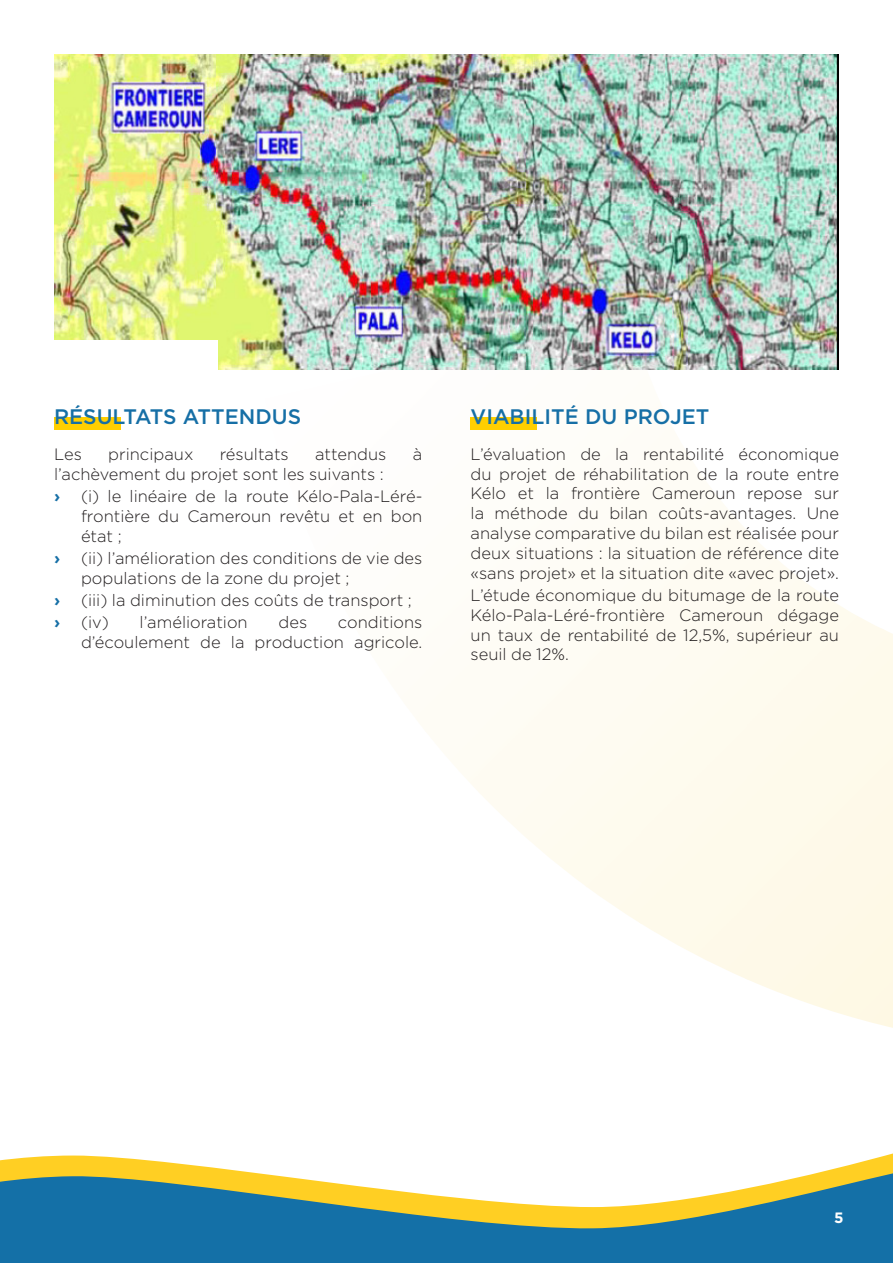
<style>
.page{position:relative;width:893px;height:1263px;background:#fff}
.page>*{position:absolute;margin:0;border:0;box-sizing:border-box;transform-origin:0 0}
.t1{font:500 21px "Gotham";color:#166fa6}
.t2{font:300 16.5px/19.8px "Gotham";color:#231f20;text-align:justify}
.t3{font:700 16.5px "Gotham";color:#166fa6}
.t4{font:700 15px "Gotham";color:#fff}
</style>
<div class="page">
<svg style="left:0;top:1153px;width:893px;height:18px"></svg>
<svg style="left:0;top:1171px;width:893px;height:92px;fill:#1470a7"></svg>
<img style="left:450px;top:391px;width:31px;height:403px">
<div style="left:54px;top:417px;width:67px;height:13px;background:#ffcf00"></div>
<div style="left:471px;top:417px;width:66px;height:13px;background:#ffcf00"></div>
<img style="left:54px;top:54px;width:785px;height:316px">
<div style="left:36px;top:340px;width:181px;height:37px;background:#fff"></div>
<p class="t1" style="left:54px;top:402px;width:249px">RÉSULTATS ATTENDUS</p>
<p class="t2" style="left:54px;top:444px;width:29px">Les</p>
<p class="t2" style="left:108px;top:444px;width:87px">principaux</p>
<p class="t2" style="left:220px;top:444px;width:71px">résultats</p>
<p class="t2" style="left:315px;top:444px;width:73px">attendus</p>
<p class="t2" style="left:413px;top:444px;width:11px">à</p>
<p class="t2" style="left:54px;top:463px;width:331px">l’achèvement du projet sont les suivants :</p>
<p class="t3" style="left:54px;top:485px;width:8px">›</p>
<p class="t2" style="left:81px;top:486px;width:343px">(i) le linéaire de la route Kélo-Pala-Léré&shy;frontière du Cameroun revêtu et en bon état ;</p>
<p class="t3" style="left:54px;top:547px;width:8px">›</p>
<p class="t2" style="left:81px;top:548px;width:343px">(ii) l’amélioration des conditions de vie des populations de la zone du projet ;</p>
<p class="t3" style="left:54px;top:589px;width:8px">›</p>
<p class="t2" style="left:81px;top:590px;width:332px">(iii) la diminution des coûts de transport ;</p>
<p class="t3" style="left:54px;top:612px;width:8px">›</p>
<p class="t2" style="left:81px;top:612px;width:29px">(iv)</p>
<p class="t2" style="left:140px;top:612px;width:110px">l’amélioration</p>
<p class="t2" style="left:278px;top:612px;width:30px">des</p>
<p class="t2" style="left:81px;top:612px;width:343px;text-align:right">conditions<br>d’écoulement de la production agricole.</p>
<p class="t1" style="left:471px;top:402px;width:240px">VIABILITÉ DU PROJET</p>
<p class="t2" style="left:471px;top:444px;width:370px">L’évaluation de la rentabilité économique du projet de réhabilitation de la route entre Kélo et la frontière Cameroun repose sur la méthode du bilan coûts-avantages. Une analyse comparative du bilan est réalisée pour deux situations : la situation de référence dite «sans projet» et la situation dite «avec projet».</p>
<p class="t2" style="left:471px;top:585px;width:370px">L’étude économique du bitumage de la route Kélo-Pala-Léré-frontière Cameroun dégage un taux de rentabilité de 12,5%, supérieur au seuil de 12%.</p>
<p class="t4" style="left:834px;top:1207px;width:11px">5</p>
</div>
